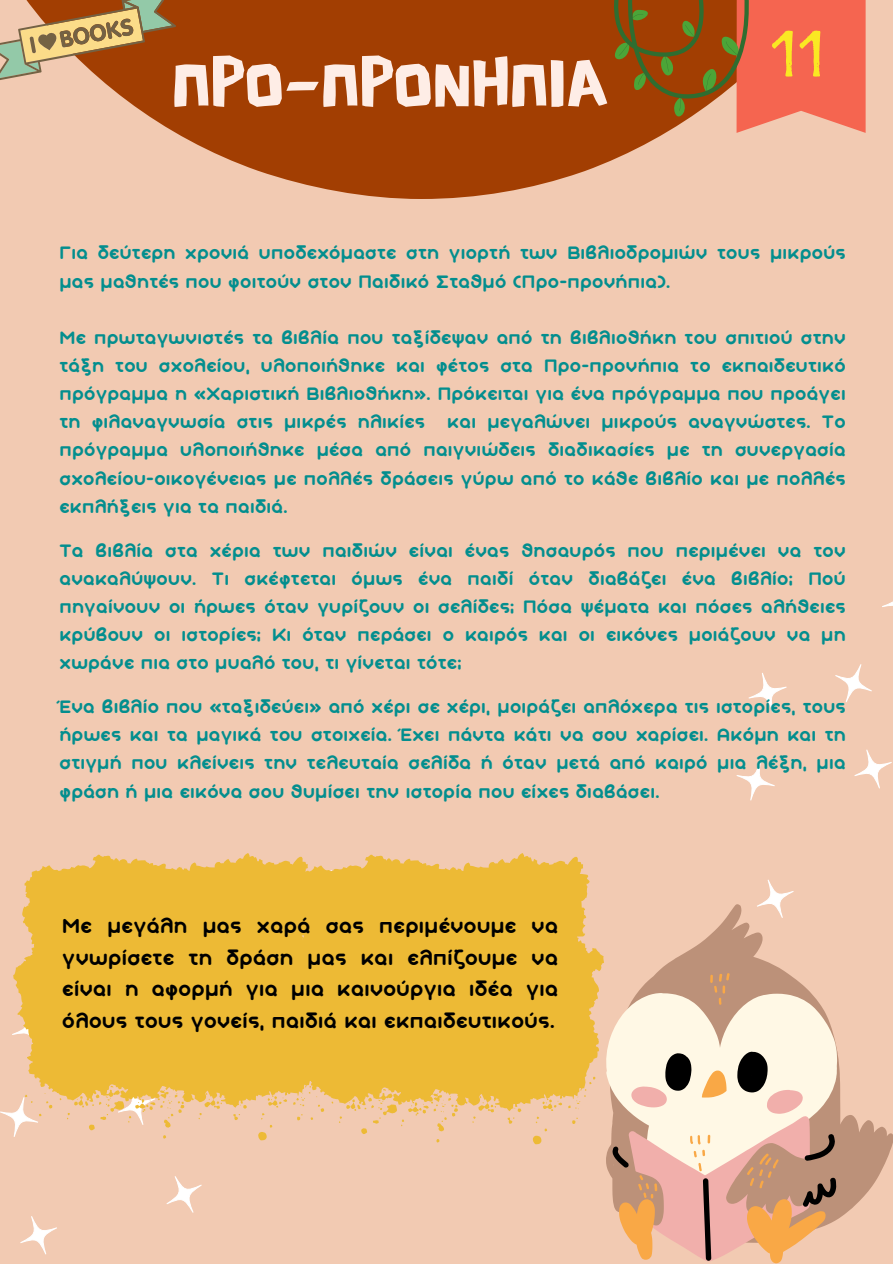
<style>
.page{position:relative;width:893px;height:1264px;background:#fff}
.page>*{position:absolute;margin:0;border:0;box-sizing:border-box;transform-origin:0 0}
.t1{font:76.2px "NF PAGKAKI Regular";color:#feede6}
.t2{font:67.65px "Janmeid";color:#fae823}
.t3{font:22.05px/31.5px "Aka Acid GR Soft Ice Cream";letter-spacing:.05em;color:#000;text-align:justify}
.t4{font:19.5px/28.2px "Aka Acid GR Soft Ice Cream";letter-spacing:.05em;color:#038e8e;text-align:justify}
</style>
<div class="page">
<div style="left:0;top:0;width:892px;height:1263px;background:#f2cab2"></div>
<svg style="left:102px;top:0;width:764px;height:199px;fill:#a23e02"></svg>
<svg style="left:0;top:1111px;width:13px;height:8px"></svg>
<svg style="left:166px;top:1176px;width:36px;height:36px"></svg>
<svg style="left:20px;top:1216px;width:37px;height:38px"></svg>
<svg style="left:748px;top:673px;width:38px;height:39px"></svg>
<svg style="left:854px;top:749px;width:37px;height:39px"></svg>
<svg style="left:736px;top:760px;width:38px;height:40px"></svg>
<svg style="left:835px;top:664px;width:36px;height:38px"></svg>
<svg style="left:882px;top:602px;width:10px;height:5px"></svg>
<svg style="left:761px;top:879px;width:32px;height:25px"></svg>
<svg style="left:657px;top:904px;width:235px;height:316px"></svg>
<svg style="left:606px;top:973px;width:231px;height:290px;background:#e0bfa8"></svg>
<svg style="left:0;top:0;width:176px;height:81px"></svg>
<svg style="left:614px;top:0;width:251px;height:133px;background:#c6633b"></svg>
<svg style="left:13px;top:853px;width:271px;height:286px;fill:#edba35"></svg>
<svg style="left:284px;top:853px;width:320px;height:291px;fill:#edba35"></svg>
<h1 class="t1" style="left:172px;top:36px;width:439px">ΠΡΟ-ΠΡΟΝΗΠΙΑ</h1>
<h2 class="t2" style="left:768px;top:26px;width:57px">11</h2>
<p class="t4" style="left:60px;top:239px;width:787px">Για δεύτερη χρονιά υποδεχόμαστε στη γιορτή των Βιβλιοδρομιών τους μικρούς μας μαθητές που φοιτούν στον Παιδικό Σταθμό (Προ-προνήπια).</p>
<p class="t4" style="left:60px;top:324px;width:787px">Με πρωταγωνιστές τα βιβλία που ταξίδεψαν από τη βιβλιοθήκη του σπιτιού στην τάξη του σχολείου, υλοποιήθηκε και φέτος στα Προ-προνήπια το εκπαιδευτικό πρόγραμμα η «Χαριστική Βιβλιοθήκη». Πρόκειται για ένα πρόγραμμα που προάγει τη φιλαναγνωσία στις μικρές ηλικίες και μεγαλώνει μικρούς αναγνώστες. Το πρόγραμμα υλοποιήθηκε μέσα από παιγνιώδεις διαδικασίες με τη συνεργασία σχολείου-οικογένειας με πολλές δράσεις γύρω από το κάθε βιβλίο και με πολλές εκπλήξεις για τα παιδιά.</p>
<p class="t4" style="left:60px;top:536px;width:787px">Τα βιβλία στα χέρια των παιδιών είναι ένας θησαυρός που περιμένει να τον ανακαλύψουν. Τι σκέφτεται όμως ένα παιδί όταν διαβάζει ένα βιβλίο; Πού πηγαίνουν οι ήρωες όταν γυρίζουν οι σελίδες; Πόσα ψέματα και πόσες αλήθειες κρύβουν οι ιστορίες; Κι όταν περάσει ο καιρός και οι εικόνες μοιάζουν να μη χωράνε πια στο μυαλό του, τι γίνεται τότε;</p>
<p class="t4" style="left:60px;top:693px;width:787px">Ένα βιβλίο που «ταξιδεύει» από χέρι σε χέρι, μοιράζει απλόχερα τις ιστορίες, τους ήρωες και τα μαγικά του στοιχεία. Έχει πάντα κάτι να σου χαρίσει. Ακόμη και τη στιγμή που κλείνεις την τελευταία σελίδα ή όταν μετά από καιρό μια λέξη, μια φράση ή μια εικόνα σου θυμίσει την ιστορία που είχες διαβάσει.</p>
<p class="t3" style="left:63px;top:910px;width:496px">Με μεγάλη μας χαρά σας περιμένουμε να γνωρίσετε τη δράση μας και ελπίζουμε να είναι η αφορμή για μια καινούργια ιδέα για όλους τους γονείς, παιδιά και εκπαιδευτικούς.</p>
</div>
